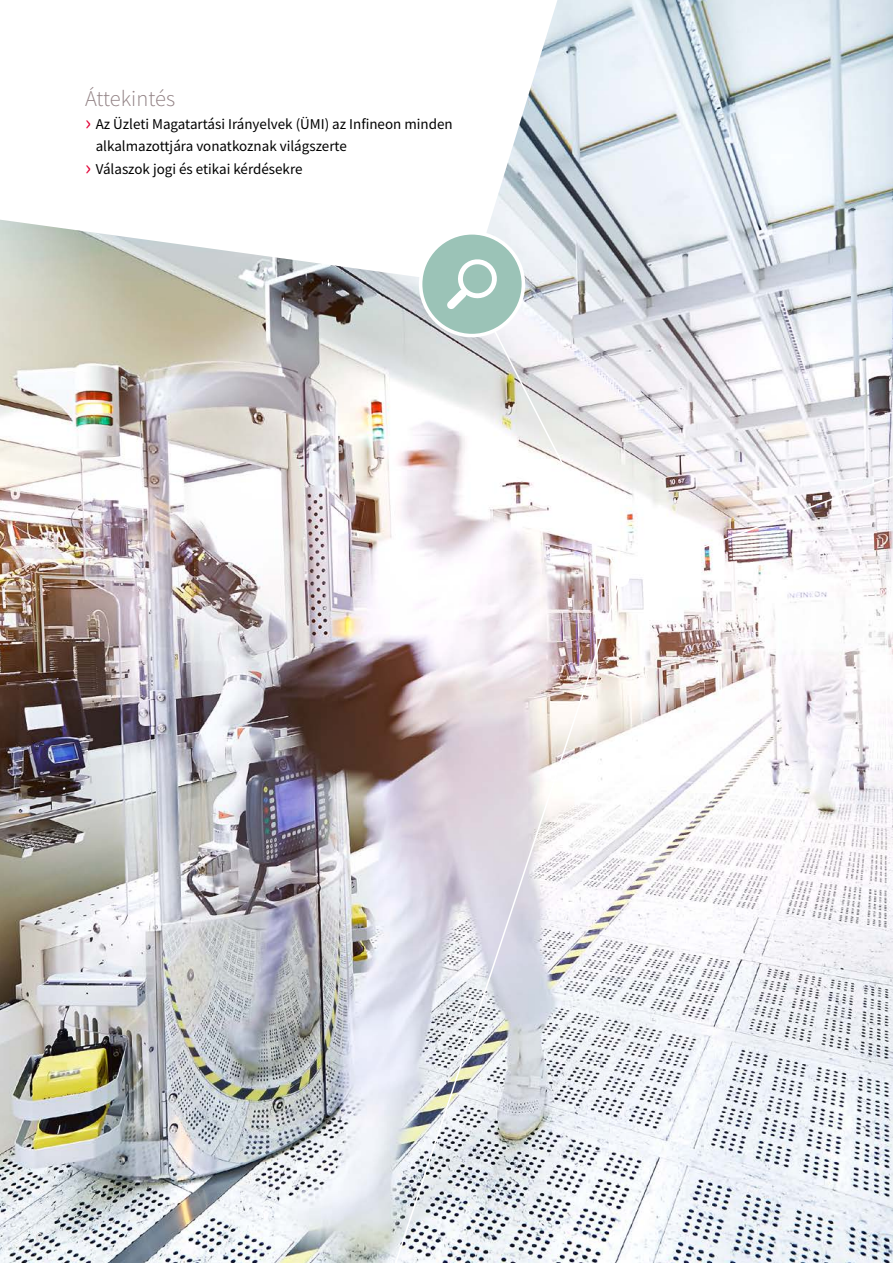
<style>
.page{position:relative;width:893px;height:1263px;background:#fff}
.page>*{position:absolute;margin:0;border:0;box-sizing:border-box;transform-origin:0 0}
.t1{font:300 22.5px "Source Sans Pro";color:#928285}
.t2{font:15px "Source Sans Pro";color:#000}
.t3{font:13.5px "Source Sans Pro";color:#fff}
.s1{font-size:22.5px;color:#e20036}
</style>
<div class="page">
<img style="left:0;top:0;width:893px;height:1263px">
<svg style="left:391px;top:284px;width:231px;height:979px"></svg>
<svg style="left:619px;top:471px;width:274px;height:109px"></svg>
<div style="left:612px;top:570px;width:17px;height:17px;background:#fff;border-radius:50%"></div>
<svg style="left:0;top:0;width:557px;height:284px"></svg>
<div style="left:421px;top:233px;width:102px;height:103px;background:#9bc3b7;border-radius:50%"></div>
<div style="left:419px;top:231px;width:106px;height:106px;border:4px solid #fff;border-radius:50%"></div>
<svg style="left:447px;top:259px;width:50px;height:50px"></svg>
<h1 class="t1" style="left:85px;top:85px;width:92px">Áttekintés</h1>
<p class="t2" style="left:85px;top:114px;width:369px"><span class="s1">›</span> Az Üzleti Magatartási Irányelvek (ÜMI) az Infineon minden</p>
<p class="t2" style="left:96px;top:137px;width:253px">alkalmazottjára vonatkoznak világszerte</p>
<p class="t2" style="left:85px;top:159px;width:219px"><span class="s1">›</span> Válaszok jogi és etikai kérdésekre</p>
<p class="t3" style="left:36px;top:1229px;width:8px">6</p>
</div>
